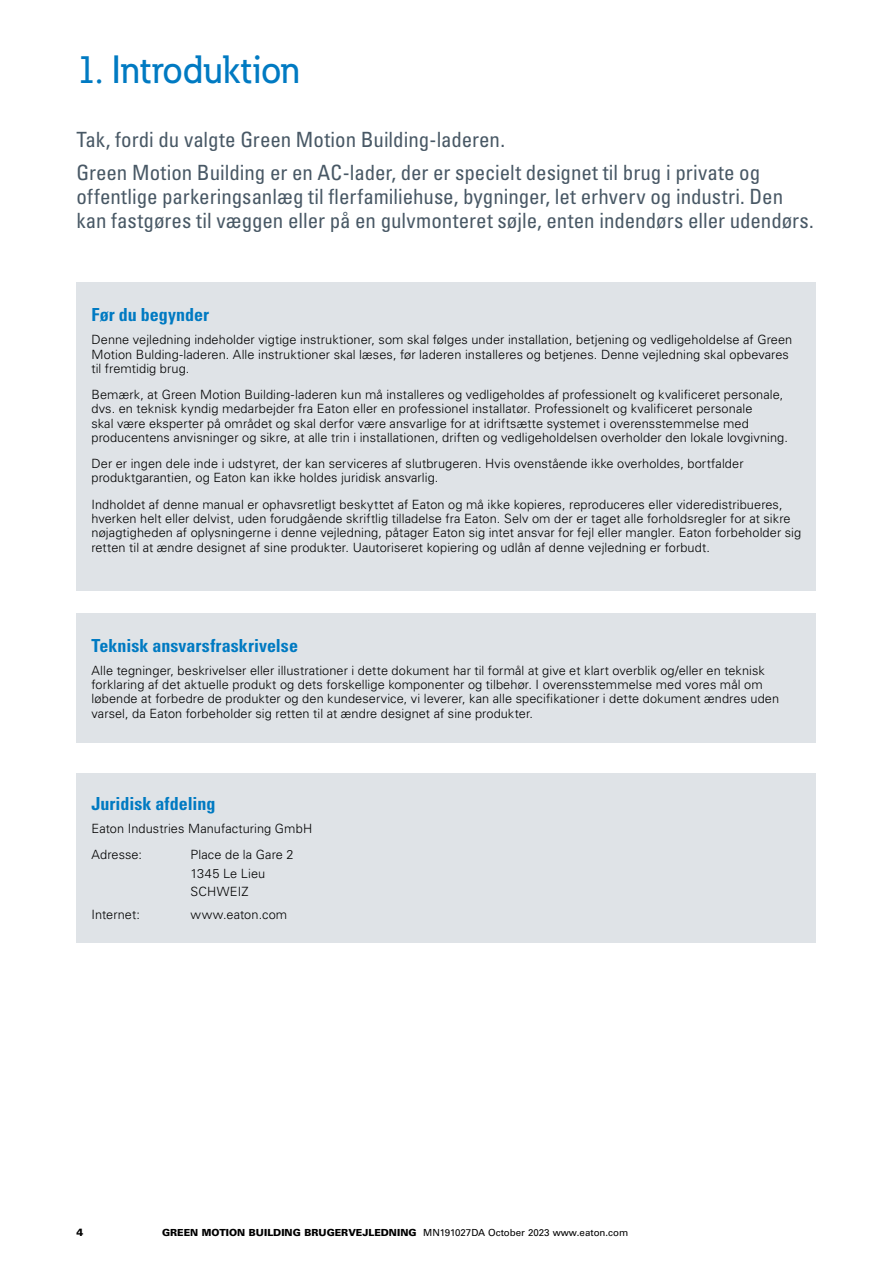
<style>
.page{position:relative;width:893px;height:1263px;background:#fff}
.page>*{position:absolute;margin:0;border:0;box-sizing:border-box;transform-origin:0 0}
.t1{font:500 39px "Eaton";color:#007ac2}
.t2{font:condensed 21px/33px "Univers LT Std";color:#485865}
.t3{font:700 condensed 18px "Univers LT Std";color:#007ac2}
.t4{font:300 12.75px/14.2px "Univers LT Std";letter-spacing:.005em;color:#000}
.t5{font:900 10.5px "Univers LT Std";color:#000}
.t6{font:900 9.75px "Univers LT Std";color:#000}
.s1{font-weight:400}
</style>
<div class="page">
<div style="left:76px;top:283px;width:740px;height:308px;background:#dfe3e7"></div>
<div style="left:76px;top:613px;width:740px;height:130px;background:#dfe3e7"></div>
<div style="left:76px;top:773px;width:740px;height:170px;background:#dfe3e7"></div>
<h1 class="t1" style="left:76px;top:46px;width:225px">1. Introduktion</h1>
<h2 class="t2" style="left:76px;top:123px;width:685px">Tak, fordi du valgte Green Motion Building-laderen.<br>Green Motion Building er en AC-lader, der er specielt designet til brug i private og</h2>
<h2 class="t2" style="left:76px;top:184px;width:739px;line-height:24px">offentlige parkeringsanlæg til flerfamiliehuse, bygninger, let erhverv og industri. Den kan fastgøres til væggen eller på en gulvmonteret søjle, enten indendørs eller udendørs.</h2>
<h3 class="t3" style="left:91px;top:304px;width:119px">Før du begynder</h3>
<p class="t4" style="left:91px;top:333px;width:702px">Denne vejledning indeholder vigtige instruktioner, som skal følges under installation, betjening og vedligeholdelse af Green<br>Motion Bulding-laderen. Alle instruktioner skal læses, før laderen installeres og betjenes. Denne vejledning skal opbevares til fremtidig brug.</p>
<p class="t4" style="left:91px;top:388px;width:698px">Bemærk, at Green Motion Building-laderen kun må installeres og vedligeholdes af professionelt og kvalificeret personale, dvs. en teknisk kyndig medarbejder fra Eaton eller en professionel installatør. Professionelt og kvalificeret personale<br>skal være eksperter på området og skal derfor være ansvarlige for at idriftsætte systemet i overensstemmelse med producentens anvisninger og sikre, at alle trin i installationen, driften og vedligeholdelsen overholder den lokale lovgivning.</p>
<p class="t4" style="left:91px;top:457px;width:654px">Der er ingen dele inde i udstyret, der kan serviceres af slutbrugeren. Hvis ovenstående ikke overholdes, bortfalder produktgarantien, og Eaton kan ikke holdes juridisk ansvarlig.</p>
<p class="t4" style="left:91px;top:497px;width:711px">Indholdet af denne manual er ophavsretligt beskyttet af Eaton og må ikke kopieres, reproduceres eller videredistribueres, hverken helt eller delvist, uden forudgående skriftlig tilladelse fra Eaton. Selv om der er taget alle forholdsregler for at sikre nøjagtigheden af oplysningerne i denne vejledning, påtager Eaton sig intet ansvar for fejl eller mangler. Eaton forbeholder sig retten til at ændre designet af sine produkter. Uautoriseret kopiering og udlån af denne vejledning er forbudt.</p>
<h3 class="t3" style="left:91px;top:634px;width:208px">Teknisk ansvarsfraskrivelse</h3>
<p class="t4" style="left:91px;top:663px;width:689px">Alle tegninger, beskrivelser eller illustrationer i dette dokument har til formål at give et klart overblik og/eller en teknisk forklaring af det aktuelle produkt og dets forskellige komponenter og tilbehør. I overensstemmelse med vores mål om løbende at forbedre de produkter og den kundeservice, vi leverer, kan alle specifikationer i dette dokument ændres uden varsel, da Eaton forbeholder sig retten til at ændre designet af sine produkter.</p>
<h3 class="t3" style="left:91px;top:792px;width:125px">Juridisk afdeling</h3>
<p class="t4" style="left:91px;top:815px;width:222px;line-height:26.2px">Eaton Industries Manufacturing GmbH<br>Adresse:</p>
<p class="t4" style="left:191px;top:845px;width:105px;line-height:18.5px">Place de la Gare 2<br>1345 Le Lieu<br>SCHWEIZ</p>
<p class="t4" style="left:91px;top:907px;width:50px">Internet:</p>
<p class="t4" style="left:191px;top:907px;width:98px">www.eaton.com</p>
<p class="t5" style="left:77px;top:1225px;width:8px">4</p>
<p class="t6" style="left:162px;top:1226px;width:468px">GREEN MOTION BUILDING BRUGERVEJLEDNING <span class="s1">MN191027DA October 2023 www.eaton.com</span></p>
</div>
